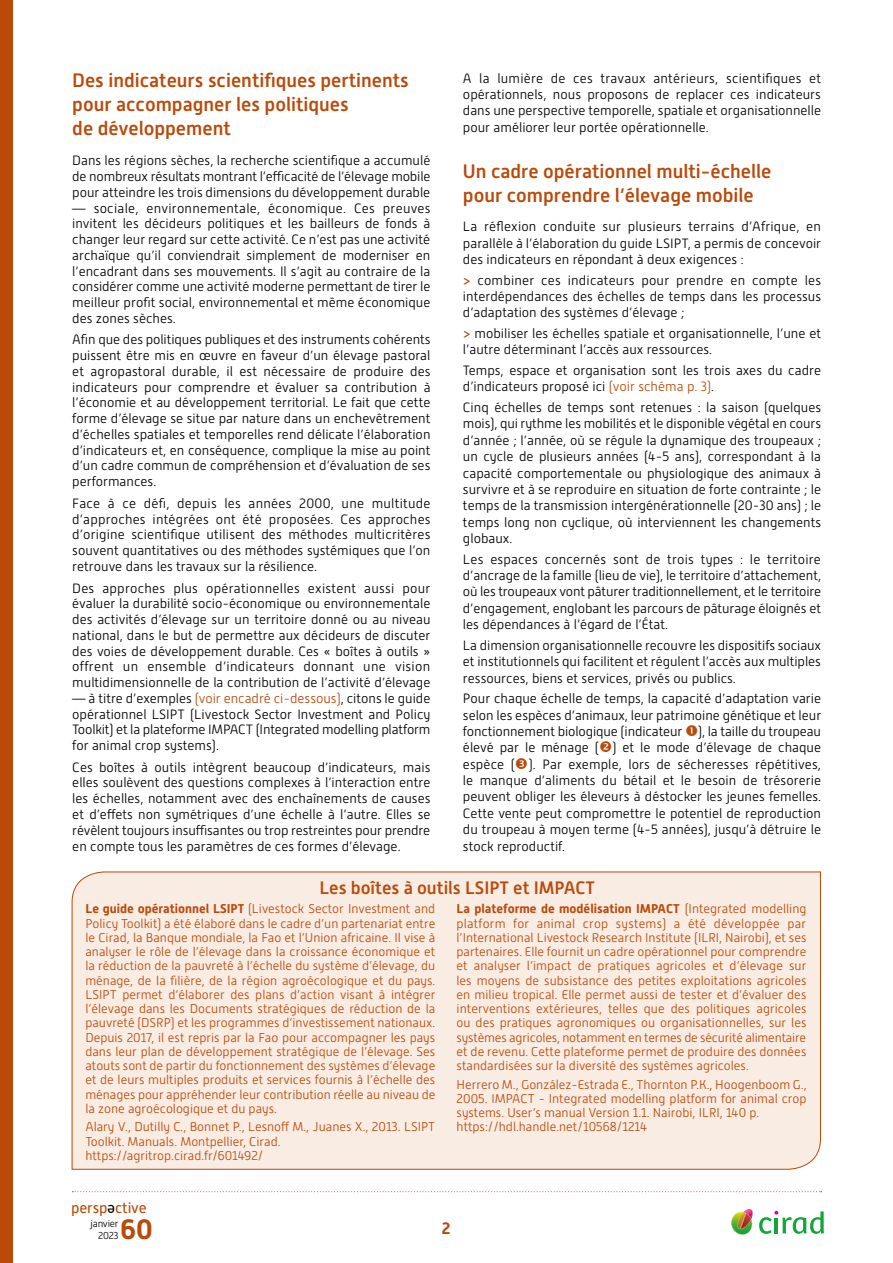
<style>
.page{position:relative;width:893px;height:1263px;background:#fff}
.page>*{position:absolute;margin:0;border:0;box-sizing:border-box;transform-origin:0 0}
.t1{font:700 27.9px "Alwyn New";color:#ba4a0a}
.T1_LL{font:500 19.5px/24px "Alwyn New";color:#ba4a0a}
.TXT_COURANT_LL{font:500 18px "Alwyn New";color:#ba4a0a}
.t2{font:700 16.5px "Alwyn New";color:#ba4a0a}
.t3{font:15.15px "Alwyn New";letter-spacing:-.01em;color:#ba4a0a}
.t4{font:15.15px "Alwyn New";color:#000}
.TXT_COURANT_LL-2{font:300 13.5px/15.8px "Alwyn New";color:#000;text-align:justify}
.TXT_COURANT_LL-3{font:300 12.75px/14.2px "Alwyn New";color:#ba4a0a;text-align:justify}
.t5{font:300 10.05px/12px "Alwyn New";letter-spacing:-.025em;color:#000;text-align:right}
.s1{font-weight:400;color:#ba4a0a}
.s2{color:#ba4a0a}
.s3{font-weight:700}
</style>
<div class="page">
<svg style="left:72px;top:1191px;width:750px;height:1px"></svg>
<div style="left:0;top:0;width:13px;height:1263px;background:#ba4a0a"></div>
<svg style="left:731px;top:1209px;width:22px;height:26px"></svg>
<svg style="left:759px;top:1211px;width:65px;height:23px"></svg>
<div style="left:72px;top:871px;width:749px;height:298px;background:#f9ece3"></div>
<p class="TXT_COURANT_LL-2" style="left:463px;top:70px;width:360px;line-height:16.4px">A la lumière de ces travaux antérieurs, scientifiques et opérationnels, nous proposons de replacer ces indicateurs dans une perspective temporelle, spatiale et organisationnelle pour améliorer leur portée opérationnelle.</p>
<p class="T1_LL" style="left:463px;top:159px;width:310px;line-height:24.6px">Un cadre opérationnel multi-échelle pour comprendre l’élevage mobile</p>
<p class="TXT_COURANT_LL-2" style="left:463px;top:219px;width:360px;line-height:16.4px">La réflexion conduite sur plusieurs terrains d’Afrique, en parallèle à l’élaboration du guide LSIPT, a permis de concevoir des indicateurs en répondant à deux exigences :</p>
<p class="TXT_COURANT_LL-2" style="left:463px;top:272px;width:360px;line-height:16.4px"><span class="s1">&gt;</span> combiner ces indicateurs pour prendre en compte les interdépendances des échelles de temps dans les processus d’adaptation des systèmes d’élevage ;</p>
<p class="TXT_COURANT_LL-2" style="left:463px;top:325px;width:360px;line-height:16.4px"><span class="s1">&gt;</span> mobiliser les échelles spatiale et organisationnelle, l’une et l’autre déterminant l’accès aux ressources.</p>
<p class="TXT_COURANT_LL-2" style="left:463px;top:362px;width:360px;line-height:16.4px">Temps, espace et organisation sont les trois axes du cadre d’indicateurs proposé ici <span class="s2">(voir schéma p. 3)</span>.</p>
<p class="TXT_COURANT_LL-2" style="left:463px;top:399px;width:360px;line-height:16.4px">Cinq échelles de temps sont retenues : la saison (quelques mois), qui rythme les mobilités et le disponible végétal en cours d’année ; l’année, où se régule la dynamique des troupeaux ; un cycle de plusieurs années (4-5 ans), correspondant à la capacité comportementale ou physiologique des animaux à survivre et à se reproduire en situation de forte contrainte ; le temps de la transmission intergénérationnelle (20-30 ans) ; le temps long non cyclique, où interviennent les changements globaux.</p>
<p class="TXT_COURANT_LL-2" style="left:463px;top:551px;width:360px;line-height:16.4px">Les espaces concernés sont de trois types : le territoire d’ancrage de la famille (lieu de vie), le territoire d’attachement, où les troupeaux vont pâturer traditionnellement, et le territoire d’engagement, englobant les parcours de pâturage éloignés et les dépendances à l’égard de l’État.</p>
<p class="TXT_COURANT_LL-2" style="left:463px;top:637px;width:360px;line-height:16.4px">La dimension organisationnelle recouvre les dispositifs sociaux et institutionnels qui facilitent et régulent l’accès aux multiples ressources, biens et services, privés ou publics.</p>
<p class="TXT_COURANT_LL-2" style="left:463px;top:690px;width:360px;line-height:16.4px">Pour chaque échelle de temps, la capacité d’adaptation varie selon les espèces d’animaux, leur patrimoine génétique et leur fonctionnement biologique (indicateur ), la taille du troupeau élevé par le ménage ( ) et le mode d’élevage de chaque espèce ( ). Par exemple, lors de sécheresses répétitives, le manque d’aliments du bétail et le besoin de trésorerie peuvent obliger les éleveurs à déstocker les jeunes femelles.<br>Cette vente peut compromettre le potentiel de reproduction du troupeau à moyen terme (4-5 années), jusqu’à détruire le stock reproductif.</p>
<p class="TXT_COURANT_LL" style="left:319px;top:878px;width:277px">Les boîtes à outils LSIPT et IMPACT</p>
<p class="TXT_COURANT_LL-3" style="left:85px;top:902px;width:351px"><span class="s3">Le guide opérationnel LSIPT</span> (Livestock Sector Investment and Policy Toolkit) a été élaboré dans le cadre d’un partenariat entre le Cirad, la Banque mondiale, la Fao et l’Union africaine. Il vise à analyser le rôle de l’élevage dans la croissance économique et la réduction de la pauvreté à l’échelle du système d’élevage, du ménage, de la filière, de la région agroécologique et du pays.<br>LSIPT permet d’élaborer des plans d’action visant à intégrer l’élevage dans les Documents stratégiques de réduction de la pauvreté (DSRP) et les programmes d’investissement nationaux.<br>Depuis 2017, il est repris par la Fao pour accompagner les pays dans leur plan de développement stratégique de l’élevage. Ses atouts sont de partir du fonctionnement des systèmes d’élevage et de leurs multiples produits et services fournis à l’échelle des ménages pour appréhender leur contribution réelle au niveau de la zone agroécologique et du pays.</p>
<p class="TXT_COURANT_LL-3" style="left:85px;top:1120px;width:351px">Alary V., Dutilly C., Bonnet P., Lesnoff M., Juanes X., 2013. LSIPT<br>Toolkit. Manuals. Montpellier, Cirad.</p>
<p class="TXT_COURANT_LL-3" style="left:85px;top:1148px;width:180px">https://agritrop.cirad.fr/601492/</p>
<p class="T1_LL" style="left:72px;top:68px;width:338px">Des indicateurs scientifiques pertinents pour accompagner les politiques<br>de développement</p>
<p class="TXT_COURANT_LL-2" style="left:72px;top:153px;width:360px">Dans les régions sèches, la recherche scientifique a accumulé de nombreux résultats montrant l’efficacité de l’élevage mobile pour atteindre les trois dimensions du développement durable</p>
<p class="TXT_COURANT_LL-2" style="left:72px;top:200px;width:360px">— sociale, environnementale, économique. Ces preuves invitent les décideurs politiques et les bailleurs de fonds à changer leur regard sur cette activité. Ce n’est pas une activité archaïque qu’il conviendrait simplement de moderniser en l’encadrant dans ses mouvements. Il s’agit au contraire de la considérer comme une activité moderne permettant de tirer le meilleur profit social, environnemental et même économique des zones sèches.</p>
<p class="TXT_COURANT_LL-2" style="left:72px;top:332px;width:360px">Afin que des politiques publiques et des instruments cohérents puissent être mis en œuvre en faveur d’un élevage pastoral et agropastoral durable, il est nécessaire de produire des indicateurs pour comprendre et évaluer sa contribution à l’économie et au développement territorial. Le fait que cette forme d’élevage se situe par nature dans un enchevêtrement d’échelles spatiales et temporelles rend délicate l’élaboration d’indicateurs et, en conséquence, complique la mise au point d’un cadre commun de compréhension et d’évaluation de ses performances.</p>
<p class="TXT_COURANT_LL-2" style="left:72px;top:495px;width:360px">Face à ce défi, depuis les années 2000, une multitude d’approches intégrées ont été proposées. Ces approches d’origine scientifique utilisent des méthodes multicritères souvent quantitatives ou des méthodes systémiques que l’on retrouve dans les travaux sur la résilience.</p>
<p class="TXT_COURANT_LL-2" style="left:72px;top:580px;width:360px">Des approches plus opérationnelles existent aussi pour évaluer la durabilité socio-économique ou environnementale des activités d’élevage sur un territoire donné ou au niveau national, dans le but de permettre aux décideurs de discuter des voies de développement durable. Ces « boîtes à outils » offrent un ensemble d’indicateurs donnant une vision multidimensionnelle de la contribution de l’activité d’élevage</p>
<p class="TXT_COURANT_LL-2" style="left:72px;top:690px;width:360px">— à titre d’exemples <span class="s2">(voir encadré ci-dessous)</span>, citons le guide opérationnel LSIPT (Livestock Sector Investment and Policy Toolkit) et la plateforme IMPACT (Integrated modelling platform for animal crop systems).</p>
<p class="TXT_COURANT_LL-2" style="left:72px;top:759px;width:360px">Ces boîtes à outils intègrent beaucoup d’indicateurs, mais elles soulèvent des questions complexes à l’interaction entre les échelles, notamment avec des enchaînements de causes et d’effets non symétriques d’une échelle à l’autre. Elles se révèlent toujours insuffisantes ou trop restreintes pour prendre en compte tous les paramètres de ces formes d’élevage.</p>
<p class="TXT_COURANT_LL-3" style="left:457px;top:902px;width:351px"><span class="s3">La plateforme de modélisation IMPACT</span> (Integrated modelling platform for animal crop systems) a été développée par l’International Livestock Research Institute (ILRI, Nairobi), et ses partenaires. Elle fournit un cadre opérationnel pour comprendre et analyser l’impact de pratiques agricoles et d’élevage sur les moyens de subsistance des petites exploitations agricoles en milieu tropical. Elle permet aussi de tester et d’évaluer des interventions extérieures, telles que des politiques agricoles ou des pratiques agronomiques ou organisationnelles, sur les systèmes agricoles, notamment en termes de sécurité alimentaire et de revenu. Cette plateforme permet de produire des données standardisées sur la diversité des systèmes agricoles.</p>
<p class="TXT_COURANT_LL-3" style="left:457px;top:1077px;width:352px">Herrero M., González-Estrada E., Thornton P.K., Hoogenboom G., 2005. IMPACT - Integrated modelling platform for animal crop systems. User’s manual Version 1.1. Nairobi, ILRI, 140 p.</p>
<p class="TXT_COURANT_LL-3" style="left:457px;top:1120px;width:192px">https://hdl.handle.net/10568/1214</p>
<p class="t3" style="left:71px;top:1199px;width:77px">persp ctive</p>
<p class="t4" style="left:115px;top:1219px;width:9px;rotate:-180deg">e</p>
<h1 class="t1" style="left:121px;top:1213px;width:34px">60</h1>
<p class="t5" style="left:91px;top:1217px;width:29px">janvier<br>2023</p>
<p class="t2" style="left:442px;top:1219px;width:10px">2</p>
</div>
